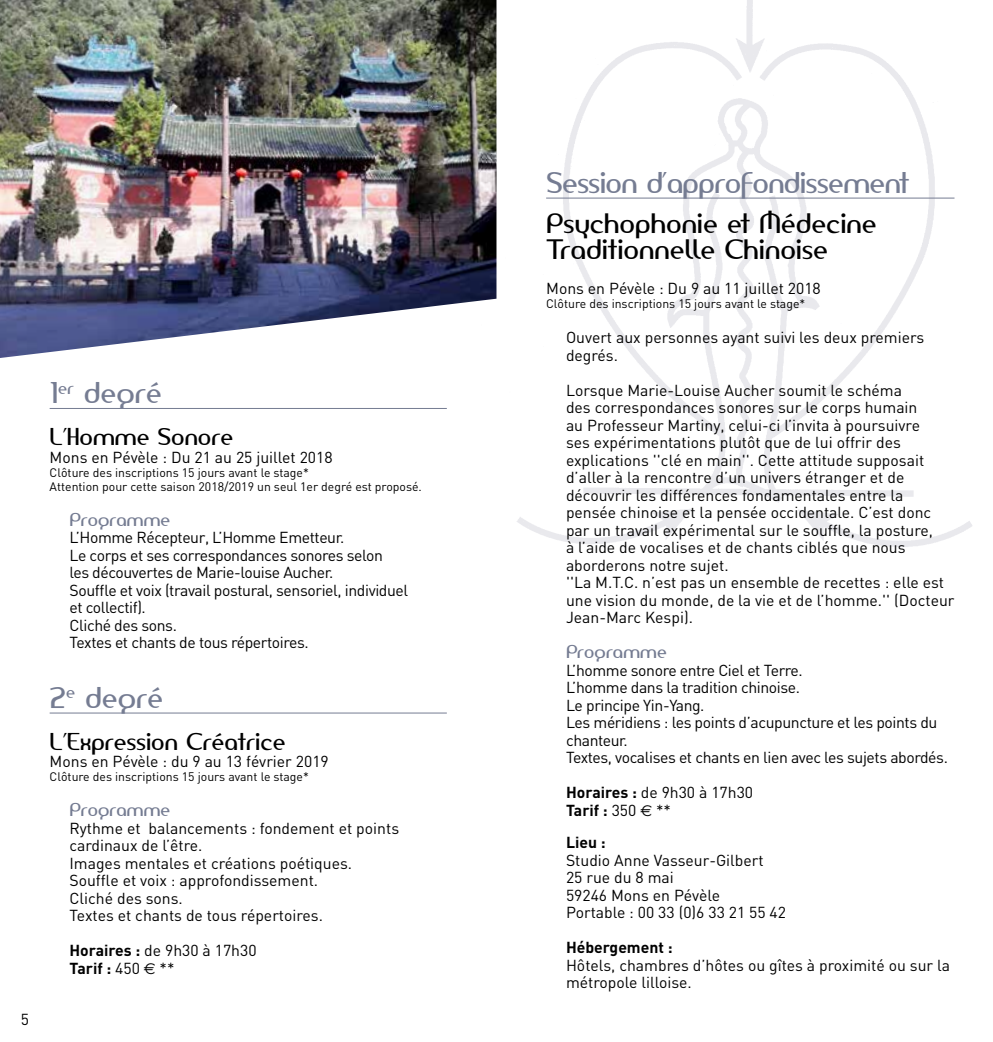
<style>
.page{position:relative;width:993px;height:1042px;background:#fff}
.page>*{position:absolute;margin:0;border:0;box-sizing:border-box;transform-origin:0 0}
.t1{font:28px "Amerika Sans";letter-spacing:-.02em;color:#757c92}
.t2{font:26.25px/26.2px "Amerika Sans";color:#000}
.t3{font:22.75px "Amerika Sans";color:#000}
.t4{font:17.5px "Amerika Sans";color:#757c92}
.t5{font:15.75px/17.5px "DIN";color:#000}
.t6{font:15.75px/17.5px "DIN";letter-spacing:-.025em;color:#000}
.t7{font:700 15.75px "DIN";color:#000}
.t8{font:12.25px/14px "DIN";color:#000}
.s1{font-weight:700}
.s2{font-family:"Euro Sans"}
</style>
<div class="page">
<img style="left:496px;top:0;width:476px;height:547px">
<hr style="left:50px;top:408px;width:396px;height:1px;background:#757c92">
<hr style="left:50px;top:712px;width:396px;height:1px;background:#757c92">
<hr style="left:546px;top:198px;width:408px;height:1px;background:#757c92">
<img style="left:0;top:0;width:496px;height:358px">
<p class="t5" style="left:21px;top:1010px;width:10px">5</p>
<h1 class="t1" style="left:50px;top:375px;width:113px">1<sup>er</sup> degré</h1>
<h3 class="t3" style="left:50px;top:422px;width:185px">L’Homme Sonore</h3>
<p class="t5" style="left:50px;top:448px;width:284px">Mons en Pévèle : Du 21 au 25 juillet 2018</p>
<p class="t8" style="left:50px;top:465px;width:373px">Clôture des inscriptions 15 jours avant le stage*<br>Attention pour cette saison 2018/2019 un seul 1er degré est proposé.</p>
<p class="t4" style="left:69px;top:508px;width:102px">Programme</p>
<p class="t6" style="left:69px;top:528px;width:340px">L’Homme Récepteur, L’Homme Emetteur.<br>Le corps et ses correspondances sonores selon<br>les découvertes de Marie-louise Aucher.<br>Souffle et voix (travail postural, sensoriel, individuel et collectif).<br>Cliché des sons.<br>Textes et chants de tous répertoires.</p>
<h1 class="t1" style="left:50px;top:679px;width:114px">2<sup>e</sup> degré</h1>
<h3 class="t3" style="left:50px;top:727px;width:237px">L’Expression Créatrice</h3>
<p class="t5" style="left:50px;top:752px;width:280px">Mons en Pévèle : du 9 au 13 février 2019</p>
<p class="t8" style="left:50px;top:769px;width:261px">Clôture des inscriptions 15 jours avant le stage*</p>
<p class="t4" style="left:69px;top:798px;width:102px">Programme</p>
<p class="t5" style="left:69px;top:819px;width:331px">Rythme et balancements : fondement et points cardinaux de l’être.<br>Images mentales et créations poétiques.<br>Souffle et voix : approfondissement.<br>Cliché des sons.<br>Textes et chants de tous répertoires.</p>
<p class="t5" style="left:69px;top:941px;width:188px"><span class="s1">Horaires :</span> de 9h30 à 17h30<br><span class="s1">Tarif :</span> 450 <span class="s2">€</span> **</p>
<h1 class="t1" style="left:546px;top:165px;width:364px">Session d’approfondissement</h1>
<h2 class="t2" style="left:546px;top:210px;width:332px">Psychophonie et Médecine<br>Traditionnelle Chinoise</h2>
<p class="t5" style="left:546px;top:279px;width:276px">Mons en Pévèle : Du 9 au 11 juillet 2018</p>
<p class="t8" style="left:546px;top:296px;width:261px">Clôture des inscriptions 15 jours avant le stage*</p>
<p class="t5" style="left:566px;top:328px;width:360px">Ouvert aux personnes ayant suivi les deux premiers degrés.</p>
<p class="t5" style="left:566px;top:381px;width:390px">Lorsque Marie-Louise Aucher soumit le schéma<br>des correspondances sonores sur le corps humain<br>au Professeur Martiny, celui-ci l’invita à poursuivre<br>ses expérimentations plutôt que de lui offrir des explications ''clé en main''. Cette attitude supposait d’aller à la rencontre d’un univers étranger et de découvrir les différences fondamentales entre la pensée chinoise et la pensée occidentale. C’est donc par un travail expérimental sur le souffle, la posture,<br>à l’aide de vocalises et de chants ciblés que nous aborderons notre sujet.<br>''La M.T.C. n’est pas un ensemble de recettes : elle est une vision du monde, de la vie et de l’homme.'' (Docteur Jean-Marc Kespi).</p>
<p class="t4" style="left:566px;top:641px;width:102px">Programme</p>
<p class="t6" style="left:566px;top:661px;width:383px">L’homme sonore entre Ciel et Terre.<br>L’homme dans la tradition chinoise.<br>Le principe Yin-Yang.<br>Les méridiens : les points d’acupuncture et les points du chanteur.<br>Textes, vocalises et chants en lien avec les sujets abordés.</p>
<p class="t5" style="left:566px;top:783px;width:188px"><span class="s1">Horaires :</span> de 9h30 à 17h30<br><span class="s1">Tarif :</span> 350 <span class="s2">€</span> **</p>
<p class="t7" style="left:566px;top:832px;width:41px">Lieu :</p>
<p class="t5" style="left:566px;top:851px;width:221px">Studio Anne Vasseur-Gilbert<br>25 rue du 8 mai<br>59246 Mons en Pévèle<br>Portable : 00 33 (0)6 33 21 55 42</p>
<p class="t7" style="left:566px;top:937px;width:108px">Hébergement :</p>
<p class="t5" style="left:566px;top:956px;width:385px">Hôtels, chambres d’hôtes ou gîtes à proximité ou sur la métropole lilloise.</p>
</div>
